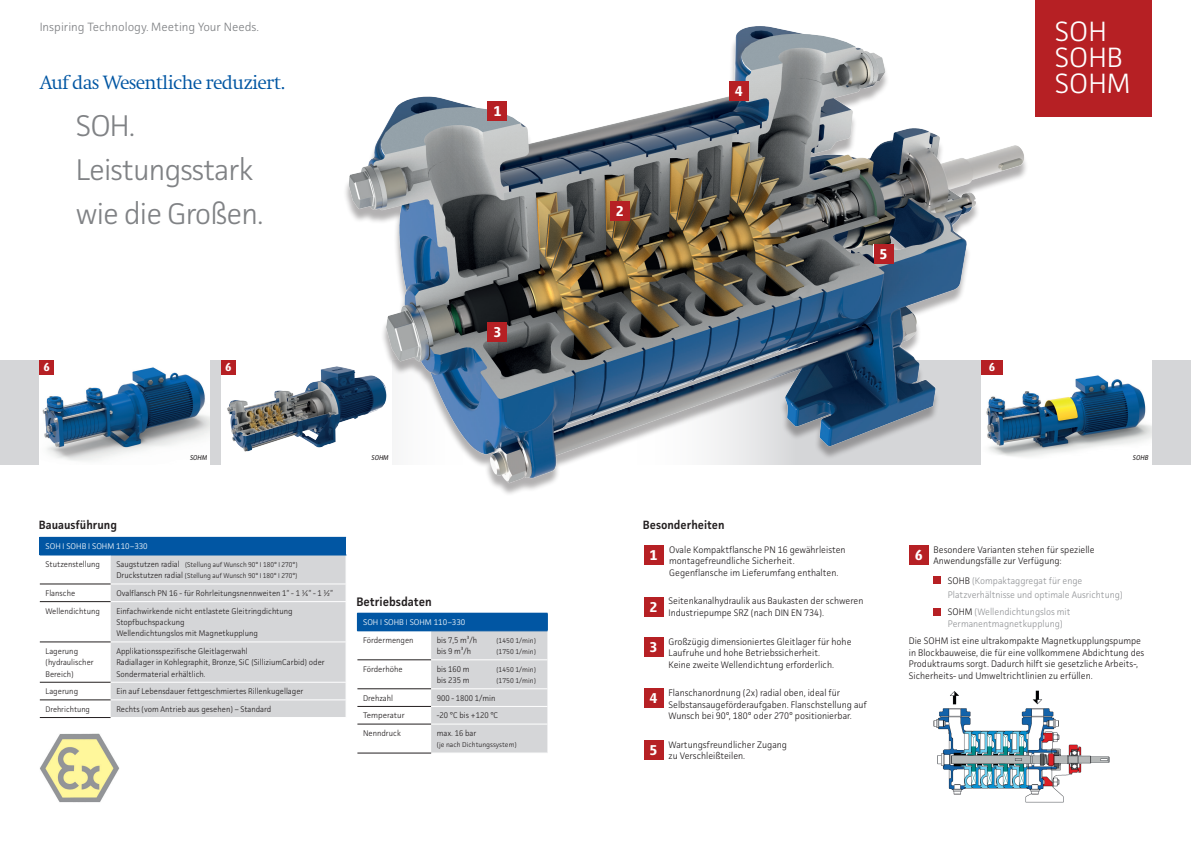
<style>
.page{position:relative;width:1191px;height:842px;background:#fff}
.page>*{position:absolute;margin:0;border:0;box-sizing:border-box;transform-origin:0 0}
.t1{font:300 30px/44px "Facit";letter-spacing:-.03em;color:#808285}
.t2{font:300 28px/26px "Facit";color:#fff}
.t3{font:300 20px "Swift EF";letter-spacing:-.04em;color:#0156a3}
.t4{font:700 15px "Vialog LT";color:#fff;scale:.96 1}
.t5{font:600 12.4px "Facit";color:#231f20;scale:.96 1}
.t6{font:300 12px "Facit";color:#808285}
.t7{font:600 12px "Facit";color:#231f20;scale:.96 1}
.t8{font:700 12px "Vialog LT";color:#fff;scale:.96 1}
.t9{font:300 9.5px/11.5px "Facit";color:#231f20;scale:.96 1}
.t10{font:300 9.5px/14px "Facit";color:#939598;scale:.96 1}
.t11{font:300 8.2px/11.3px "Facit";color:#231f20;scale:.96 1}
.t12{font:300 8.2px "Facit";color:#fff}
.t13{font:300 8.2px "Facit";color:#231f20}
.t14{font:300 8px "Facit";color:#231f20;scale:.96 1}
.t15{font:300 7px/11.3px "Facit";color:#231f20;scale:.96 1}
.t16{font:300 7px "Facit";color:#231f20}
.t17{font:italic 7px "Facit";color:#231f20;scale:.96 1}
.s1{font-size:8.2px}
.s2{color:#231f20}
</style>
<div class="page">
<div style="left:626px;top:360px;width:565px;height:105px;background:#d5d6d8"></div>
<div style="left:981px;top:360px;width:170px;height:105px;background:#fff"></div>
<img style="left:1039px;top:375px;width:112px;height:80px">
<div style="left:0;top:360px;width:473px;height:105px;background:#d5d6d8"></div>
<img style="left:40px;top:360px;width:169px;height:105px">
<div style="left:221px;top:360px;width:170px;height:105px;background:#fff"></div>
<img style="left:222px;top:364px;width:106px;height:88px">
<div style="left:357px;top:613px;width:190px;height:18px;background:#0156a3"></div>
<hr style="left:357px;top:660px;width:74px;height:1px;background:#231f20">
<hr style="left:357px;top:689px;width:74px;height:1px;background:#231f20">
<hr style="left:357px;top:706px;width:74px;height:1px;background:#231f20">
<hr style="left:357px;top:724px;width:74px;height:1px;background:#231f20">
<hr style="left:357px;top:753px;width:74px;height:1px;background:#231f20">
<svg style="left:431px;top:613px;width:117px;height:140px"></svg>
<hr style="left:357px;top:631px;width:74px;height:1px;background:#0156a3">
<hr style="left:431px;top:631px;width:116px;height:1px;background:#0156a3">
<div style="left:40px;top:537px;width:306px;height:18px;background:#0156a3"></div>
<hr style="left:40px;top:584px;width:71px;height:1px;background:#231f20">
<hr style="left:40px;top:601px;width:71px;height:1px;background:#231f20">
<hr style="left:40px;top:642px;width:71px;height:1px;background:#231f20">
<hr style="left:40px;top:682px;width:71px;height:1px;background:#231f20">
<hr style="left:40px;top:700px;width:71px;height:1px;background:#231f20">
<hr style="left:40px;top:717px;width:71px;height:1px;background:#231f20">
<div style="left:111px;top:555px;width:236px;height:162px;background:#d5d6d8"></div>
<hr style="left:40px;top:555px;width:71px;height:1px;background:#0156a3">
<hr style="left:111px;top:555px;width:235px;height:1px;background:#0156a3">
<img style="left:933px;top:690px;width:177px;height:113px">
<div style="left:643px;top:545px;width:20px;height:20px;background:#b62024"></div>
<div style="left:643px;top:597px;width:20px;height:19px;background:#b62024"></div>
<div style="left:643px;top:637px;width:20px;height:19px;background:#b62024"></div>
<div style="left:643px;top:688px;width:20px;height:20px;background:#b62024"></div>
<div style="left:643px;top:740px;width:20px;height:20px;background:#b62024"></div>
<div style="left:909px;top:545px;width:19px;height:20px;background:#b62024"></div>
<div style="left:933px;top:577px;width:7px;height:7px;background:#b62024"></div>
<div style="left:933px;top:608px;width:7px;height:7px;background:#b62024"></div>
<img style="left:40px;top:733px;width:79px;height:69px">
<img style="left:328px;top:26px;width:711px;height:468px">
<div style="left:981px;top:360px;width:21px;height:14px;background:#b62024"></div>
<div style="left:40px;top:360px;width:14px;height:14px;background:#b62024"></div>
<div style="left:221px;top:360px;width:14px;height:14px;background:#b62024"></div>
<div style="left:1035px;top:0;width:116px;height:116px;background:#b62024"></div>
<div style="left:487px;top:101px;width:20px;height:20px;background:#b62024"></div>
<div style="left:487px;top:322px;width:20px;height:20px;background:#b62024"></div>
<div style="left:873px;top:244px;width:20px;height:20px;background:#b62024"></div>
<div style="left:610px;top:201px;width:19px;height:20px;background:#b62024"></div>
<div style="left:729px;top:81px;width:20px;height:20px;background:#b62024"></div>
<p class="t6" style="left:40px;top:19px;width:221px">Inspiring Technology. Meeting Your Needs.</p>
<h3 class="t3" style="left:40px;top:72px;width:247px">Auf das Wesentliche reduziert.</h3>
<h1 class="t1" style="left:76px;top:103px;width:189px">SOH.<br>Leistungsstark wie die Großen.</h1>
<p class="t8" style="left:44px;top:360px;width:8px">6</p>
<p class="t8" style="left:225px;top:360px;width:8px">6</p>
<h3 class="t4" style="left:493px;top:103px;width:10px">1</h3>
<h3 class="t4" style="left:493px;top:324px;width:10px">3</h3>
<h3 class="t4" style="left:615px;top:203px;width:10px">2</h3>
<h3 class="t4" style="left:735px;top:83px;width:10px">4</h3>
<h3 class="t4" style="left:879px;top:245px;width:10px">5</h3>
<h2 class="t2" style="left:1054px;top:18px;width:77px">SOH<br>SOHB<br>SOHM</h2>
<p class="t8" style="left:988px;top:360px;width:8px">6</p>
<p class="t17" style="left:190px;top:454px;width:19px">SOHM</p>
<p class="t17" style="left:371px;top:454px;width:19px">SOHM</p>
<p class="t7" style="left:39px;top:518px;width:83px">Bauausführung</p>
<p class="t7" style="left:643px;top:518px;width:86px">Besonderheiten</p>
<h3 class="t4" style="left:649px;top:547px;width:10px">1</h3>
<p class="t9" style="left:669px;top:544px;width:185px">Ovale Kompaktflansche PN 16 gewährleisten montagefreundliche Sicherheit.<br>Gegenflansche im Lieferumfang enthalten.</p>
<h3 class="t4" style="left:649px;top:598px;width:10px">2</h3>
<p class="t9" style="left:668px;top:595px;width:204px">Seitenkanalhydraulik aus Baukasten der schweren<br>Industriepumpe SRZ (nach DIN EN 734).</p>
<h3 class="t4" style="left:649px;top:638px;width:10px">3</h3>
<p class="t9" style="left:668px;top:635px;width:192px">Großzügig dimensioniertes Gleitlager für hohe<br>Laufruhe und hohe Betriebssicherheit.<br>Keine zweite Wellendichtung erforderlich.</p>
<h3 class="t4" style="left:649px;top:690px;width:10px">4</h3>
<p class="t9" style="left:668px;top:687px;width:208px">Flanschanordnung (2x) radial oben, ideal für<br>Selbstansaugeförderaufgaben. Flanschstellung auf<br>Wunsch bei 90°, 180° oder 270° positionierbar.</p>
<h3 class="t4" style="left:649px;top:741px;width:10px">5</h3>
<p class="t9" style="left:668px;top:738px;width:125px">Wartungsfreundlicher Zugang zu Verschleißteilen.</p>
<p class="t12" style="left:45px;top:541px;width:104px">SOH I SOHB I SOHM 110–330</p>
<p class="t11" style="left:45px;top:558px;width:58px">Stutzenstellung</p>
<p class="t15" style="left:116px;top:559px;width:190px"><span class="s1">Saugstutzen radial</span> (Stellung auf Wunsch 90° I 180° I 270°)<br><span class="s1">Druckstutzen radial</span> (Stellung auf Wunsch 90° I 180° I 270°)</p>
<p class="t11" style="left:45px;top:587px;width:32px">Flansche</p>
<p class="t11" style="left:116px;top:587px;width:227px">Ovalflansch PN 16 - für Rohrleitungsnennweiten 1“ - 1 ¼“ - 1 ½“</p>
<p class="t11" style="left:45px;top:605px;width:58px">Wellendichtung</p>
<p class="t11" style="left:116px;top:605px;width:185px">Einfachwirkende nicht entlastete Gleitringdichtung<br>Stopfbuchspackung<br>Wellendichtungslos mit Magnetkupplung</p>
<p class="t11" style="left:45px;top:645px;width:52px">Lagerung (hydraulischer<br>Bereich)</p>
<p class="t11" style="left:116px;top:645px;width:219px">Applikationsspezifische Gleitlagerwahl<br>Radiallager in Kohlegraphit, Bronze, SiC (SilliziumCarbid) oder<br>Sondermaterial erhältlich.</p>
<p class="t11" style="left:45px;top:685px;width:35px">Lagerung</p>
<p class="t11" style="left:116px;top:685px;width:196px">Ein auf Lebensdauer fettgeschmiertes Rillenkugellager</p>
<p class="t14" style="left:45px;top:704px;width:48px">Drehrichtung</p>
<p class="t11" style="left:116px;top:703px;width:163px">Rechts (vom Antrieb aus gesehen) – Standard</p>
<h3 class="t5" style="left:356px;top:593px;width:80px">Betriebsdaten</h3>
<p class="t12" style="left:363px;top:617px;width:104px">SOH I SOHB I SOHM 110–330</p>
<p class="t11" style="left:363px;top:634px;width:54px">Fördermengen</p>
<p class="t11" style="left:437px;top:634px;width:44px">bis 7,5 m³/h</p>
<p class="t16" style="left:496px;top:636px;width:41px">(1450 1/min)</p>
<p class="t11" style="left:437px;top:645px;width:37px">bis 9 m³/h</p>
<p class="t16" style="left:496px;top:647px;width:41px">(1750 1/min)</p>
<p class="t11" style="left:363px;top:663px;width:43px">Förderhöhe</p>
<p class="t11" style="left:437px;top:663px;width:36px">bis 160 m</p>
<p class="t16" style="left:496px;top:665px;width:41px">(1450 1/min)</p>
<p class="t11" style="left:437px;top:674px;width:36px">bis 235 m</p>
<p class="t16" style="left:496px;top:676px;width:41px">(1750 1/min)</p>
<p class="t11" style="left:363px;top:692px;width:33px">Drehzahl</p>
<p class="t11" style="left:437px;top:692px;width:63px">900 - 1800 1/min</p>
<p class="t13" style="left:363px;top:710px;width:43px">Temperatur</p>
<p class="t11" style="left:437px;top:710px;width:65px">-20 °C bis +120 °C</p>
<p class="t11" style="left:363px;top:727px;width:41px">Nenndruck</p>
<p class="t11" style="left:437px;top:727px;width:43px">max. 16 bar</p>
<p class="t16" style="left:437px;top:741px;width:81px">(je nach Dichtungssystem)</p>
<p class="t17" style="left:1133px;top:454px;width:18px">SOHB</p>
<h3 class="t4" style="left:914px;top:547px;width:10px">6</h3>
<p class="t9" style="left:933px;top:544px;width:169px">Besondere Varianten stehen für spezielle<br>Anwendungsfälle zur Verfügung:</p>
<p class="t10" style="left:947px;top:573px;width:184px"><span class="s2">SOHB</span> (Kompaktaggregat für enge<br>Platzverhältnisse und optimale Ausrichtung)</p>
<p class="t10" style="left:947px;top:606px;width:129px;line-height:11.5px"><span class="s2">SOHM</span> (Wellendichtungslos mit<br>Permanentmagnetkupplung)</p>
<p class="t9" style="left:909px;top:635px;width:247px">Die SOHM ist eine ultrakompakte Magnetkupplungspumpe in Blockbauweise, die für eine vollkommene Abdichtung des Produktraums sorgt. Dadurch hilft sie gesetzliche Arbeits-, Sicherheits- und Umweltrichtlinien zu erfüllen.</p>
</div>
